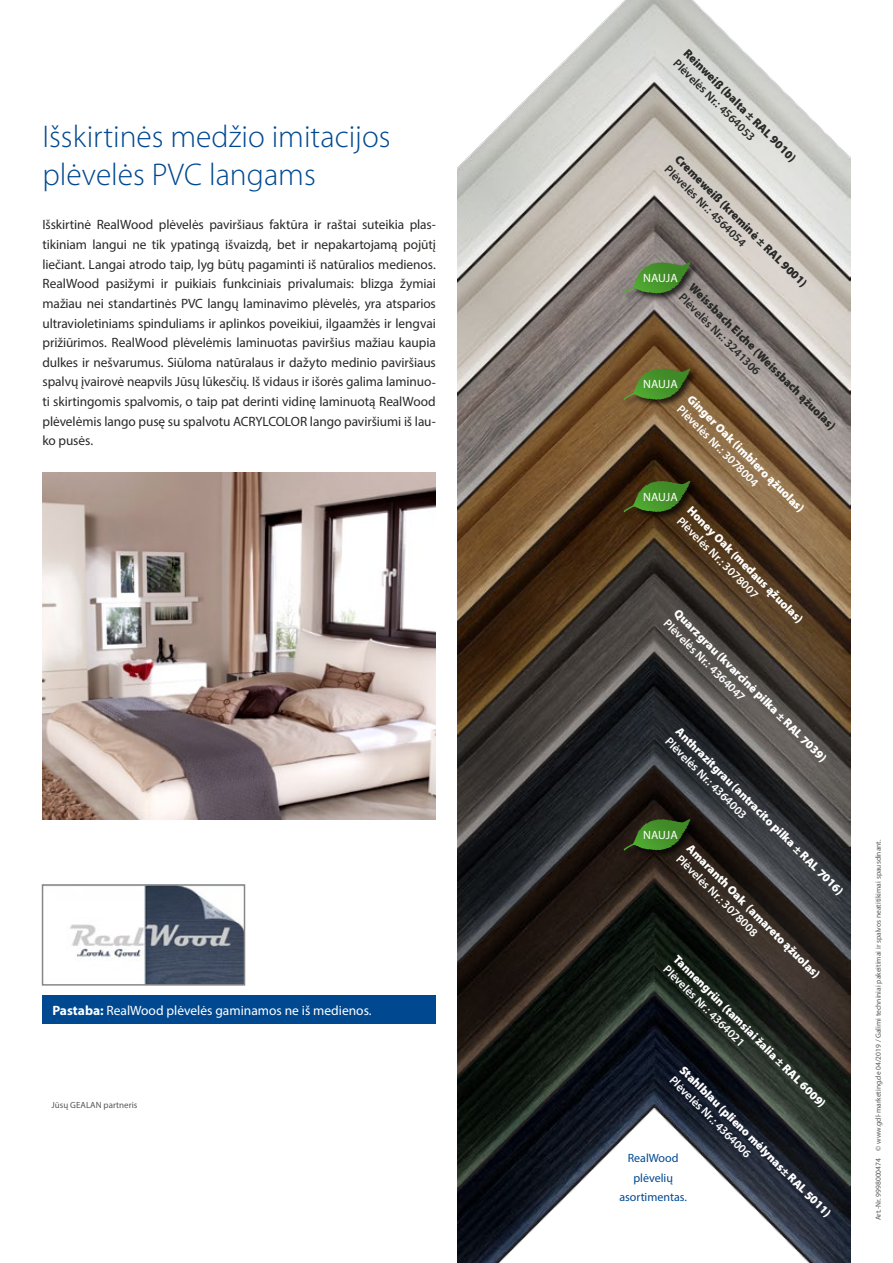
<style>
.page{position:relative;width:893px;height:1263px;background:#fff}
.page>*{position:absolute;margin:0;border:0;box-sizing:border-box;transform-origin:0 0}
.t1{font:300 31.5px/37.8px "Myriad Pro";color:#004991}
.t2{font:13.5px/19.6px "Myriad Pro";letter-spacing:-.01em;color:#282827;text-align:justify}
.t3{font:13.5px "Myriad Pro";color:#fff}
.t4{font:900 12px "Myriad Pro";color:#fff}
.t5{font:600 12px "Myriad Pro";color:#fff}
.t6{font:900 12px "Myriad Pro";color:#282827}
.t7{font:600 12px "Myriad Pro";color:#282827}
.t8{font:12px/19.6px "Myriad Pro";color:#004991;text-align:center}
.t9{font:12px "Myriad Pro";color:#fff}
.t10{font:9px "Myriad Pro";color:#575756}
.t11{font:7.5px "Myriad Pro";color:#575756}
.s1{font-weight:700}
</style>
<div class="page">
<img style="left:43px;top:472px;width:393px;height:348px">
<img style="left:70px;top:887px;width:172px;height:96px">
<div style="left:42px;top:884px;width:203px;height:102px;border:2px solid #878787"></div>
<div style="left:43px;top:995px;width:393px;height:29px;background:#004991"></div>
<img style="left:457px;top:0;width:394px;height:1263px">
<div style="left:623px;top:818px;width:76px;height:41px;background:#000;opacity:.75"></div>
<svg style="left:624px;top:819px;width:66px;height:32px"></svg>
<div style="left:623px;top:480px;width:76px;height:41px;background:#000;opacity:.75"></div>
<svg style="left:624px;top:481px;width:66px;height:31px"></svg>
<div style="left:623px;top:368px;width:76px;height:41px;background:#000;opacity:.75"></div>
<svg style="left:624px;top:369px;width:66px;height:31px"></svg>
<div style="left:623px;top:261px;width:76px;height:41px;background:#000;opacity:.75"></div>
<svg style="left:624px;top:262px;width:66px;height:32px"></svg>
<h1 class="t1" style="left:43px;top:117px;width:350px">Išskirtinės medžio imitacijos plėvelės PVC langams</h1>
<p class="t2" style="left:43px;top:215px;width:395px">Išskirtinė RealWood plėvelės paviršiaus faktūra ir raštai suteikia plas&shy;tikiniam langui ne tik ypatingą išvaizdą, bet ir nepakartojamą pojūtį liečiant. Langai atrodo taip, lyg būtų pagaminti iš natūralios medienos.<br>RealWood pasižymi ir puikiais funkciniais privalumais: blizga žymiai mažiau nei standartinės PVC langų laminavimo plėvelės, yra atsparios ultravioletiniams spinduliams ir aplinkos poveikiui, ilgaamžės ir lengvai prižiūrimos. RealWood plėvelėmis laminuotas paviršius mažiau kaupia dulkes ir nešvarumus. Siūloma natūralaus ir dažyto medinio paviršiaus spalvų įvairovė neapvils Jūsų lūkesčių. Iš vidaus ir išorės galima laminuo&shy;ti skirtingomis spalvomis, o taip pat derinti vidinę laminuotą RealWood plėvelėmis lango pusę su spalvotu ACRYLCOLOR lango paviršiumi iš lau&shy;ko pusės.</p>
<p class="t3" style="left:52px;top:1002px;width:321px"><span class="s1">Pastaba:</span> RealWood plėvelės gaminamos ne iš medienos.</p>
<p class="t10" style="left:52px;top:1100px;width:87px">Jūsų GEALAN partneris</p>
<p class="t6" style="left:691px;top:45px;width:155px;rotate:45deg">Reinweiß (balta ± RAL 9010)</p>
<p class="t7" style="left:681px;top:56px;width:111px;rotate:45deg">Plėvelės Nr.: 4564053</p>
<p class="t6" style="left:683px;top:151px;width:183px;rotate:45deg">Cremeweiß (kreminė ± RAL 9001)</p>
<p class="t7" style="left:672px;top:162px;width:111px;rotate:45deg">Plėvelės Nr.: 4564054</p>
<p class="t6" style="left:697px;top:279px;width:203px;rotate:45deg">Weissbach Eiche (Weissbach ąžuolas)</p>
<p class="t9" style="left:643px;top:270px;width:36px">NAUJA</p>
<p class="t7" style="left:686px;top:290px;width:111px;rotate:45deg">Plėvelės Nr.: 3241306</p>
<p class="t4" style="left:695px;top:391px;width:161px;rotate:45deg">Ginger Oak (imbiero ąžuolas)</p>
<p class="t9" style="left:643px;top:377px;width:36px">NAUJA</p>
<p class="t5" style="left:684px;top:402px;width:111px;rotate:45deg">Plėvelės Nr.: 3078004</p>
<p class="t4" style="left:695px;top:503px;width:160px;rotate:45deg">Honey Oak (medaus ąžuolas)</p>
<p class="t9" style="left:643px;top:489px;width:36px">NAUJA</p>
<p class="t5" style="left:684px;top:513px;width:111px;rotate:45deg">Plėvelės Nr.: 3078007</p>
<p class="t4" style="left:682px;top:605px;width:212px;rotate:45deg">Quarzgrau (kvarcinė pilka ± RAL 7039)</p>
<p class="t5" style="left:671px;top:616px;width:111px;rotate:45deg">Plėvelės Nr.: 4364047</p>
<p class="t4" style="left:683px;top:723px;width:233px;rotate:45deg">Anthrazitgrau (antracito pilka ± RAL 7016)</p>
<p class="t5" style="left:673px;top:734px;width:111px;rotate:45deg">Plėvelės Nr.: 4364003</p>
<p class="t4" style="left:694px;top:841px;width:185px;rotate:45deg">Amaranth Oak (amareto ąžuolas)</p>
<p class="t9" style="left:643px;top:827px;width:36px">NAUJA</p>
<p class="t5" style="left:684px;top:851px;width:111px;rotate:45deg">Plėvelės Nr.: 3078008</p>
<p class="t4" style="left:681px;top:951px;width:211px;rotate:45deg">Tannengrün (tamsiai žalia ± RAL 6009)</p>
<p class="t5" style="left:671px;top:962px;width:111px;rotate:45deg">Plėvelės Nr.: 4364021</p>
<p class="t4" style="left:687px;top:1062px;width:210px;rotate:45deg">Stahlblau (plieno mėlynas± RAL 5011)</p>
<p class="t5" style="left:677px;top:1072px;width:111px;rotate:45deg">Plėvelės Nr.: 4364006</p>
<p class="t8" style="left:619px;top:1148px;width:69px">RealWood plėvelių asortimentas.</p>
<p class="t11" style="left:874px;top:1220px;width:382px;rotate:-90deg">Art.-Nr. 9998000474 © www.gdl-marketing.de 04/2019 / Galimi techniniai pakeitimai ir spalvos neatitikimai spausdinant.</p>
</div>
